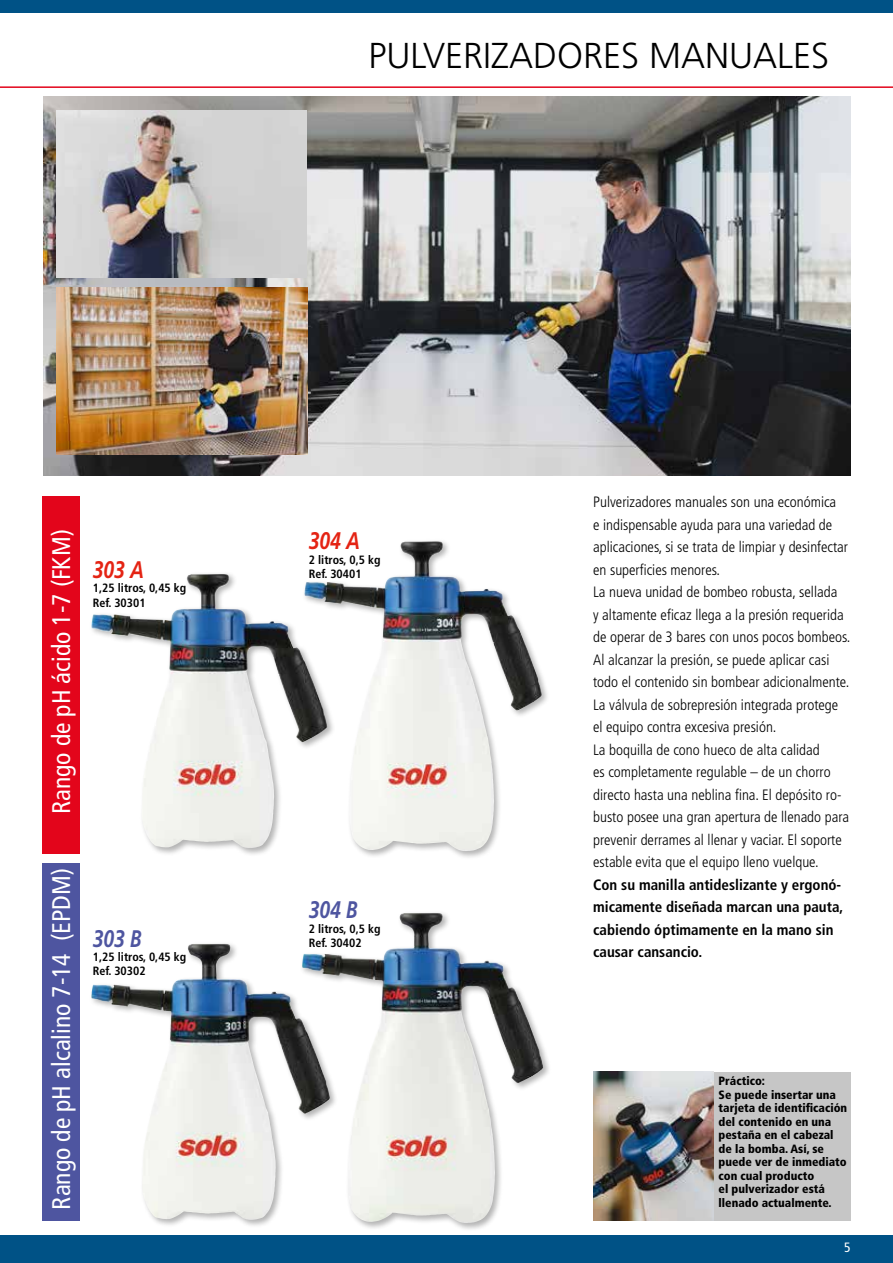
<style>
.page{position:relative;width:893px;height:1263px;background:#fff}
.page>*{position:absolute;margin:0;border:0;box-sizing:border-box;transform-origin:0 0}
.t1{font:300 36px "Frutiger LT";color:#000}
.t2{font:condensed 25.5px "Frutiger LT";color:#fff}
.t3{font:italic 700 24px "Frutiger LT";color:#e42313;scale:.8 1}
.t4{font:italic 700 24px "Frutiger LT";color:#4e55a0;scale:.8 1}
.t5{font:300 condensed 15px/22.5px "Frutiger LT";color:#000}
.t6{font:700 condensed 15px/22.5px "Frutiger LT";color:#000}
.t7{font:condensed 13.5px "Frutiger LT";color:#fff}
.t8{font:900 condensed 12px/13.5px "Frutiger LT";color:#000}
.t9{font:700 condensed 12px/14.4px "Frutiger LT";color:#000}
</style>
<div class="page">
<div style="left:0;top:0;width:893px;height:13px;background:#005286"></div>
<div style="left:0;top:1235px;width:893px;height:28px;background:#005286"></div>
<div style="left:300px;top:910px;width:251px;height:321px;background:#000;opacity:.3"></div>
<img style="left:302px;top:913px;width:129px;height:215px">
<div style="left:89px;top:941px;width:249px;height:287px;background:#000;opacity:.3"></div>
<img style="left:91px;top:943px;width:133px;height:122px">
<div style="left:302px;top:538px;width:248px;height:322px;background:#000;opacity:.3"></div>
<img style="left:304px;top:541px;width:128px;height:225px">
<div style="left:89px;top:571px;width:246px;height:285px;background:#000;opacity:.3"></div>
<img style="left:91px;top:574px;width:127px;height:266px">
<img style="left:43px;top:97px;width:807px;height:378px">
<hr style="left:0;top:86px;width:893px;height:2px;background:#e3051b">
<div style="left:43px;top:496px;width:37px;height:357px;background:#e3051b"></div>
<div style="left:43px;top:863px;width:37px;height:357px;background:#4e55a0"></div>
<img style="left:57px;top:287px;width:250px;height:167px">
<img style="left:56px;top:111px;width:251px;height:167px">
<div style="left:593px;top:1072px;width:257px;height:148px;background:#c6c6c6"></div>
<img style="left:593px;top:1072px;width:120px;height:148px">
<h1 class="t1" style="left:368px;top:35px;width:462px">PULVERIZADORES MANUALES</h1>
<h2 class="t2" style="left:47px;top:814px;width:287px;rotate:-90deg">Rango de pH ácido 1-7 (FKM)</h2>
<h3 class="t3" style="left:93px;top:555px;width:66px">303 A</h3>
<p class="t9" style="left:93px;top:581px;width:95px">1,25 litros, 0,45 kg<br>Ref. 30301</p>
<h2 class="t2" style="left:46px;top:1209px;width:343px;rotate:-90deg">Rango de pH alcalino 7-14 (EPDM)</h2>
<h3 class="t4" style="left:93px;top:924px;width:63px">303 B</h3>
<p class="t9" style="left:93px;top:950px;width:95px">1,25 litros, 0,45 kg<br>Ref. 30302</p>
<h3 class="t3" style="left:309px;top:527px;width:66px">304 A</h3>
<p class="t9" style="left:309px;top:552px;width:73px">2 litros, 0,5 kg<br>Ref. 30401</p>
<h3 class="t4" style="left:309px;top:896px;width:63px">304 B</h3>
<p class="t9" style="left:309px;top:921px;width:73px">2 litros, 0,5 kg<br>Ref. 30402</p>
<p class="t5" style="left:593px;top:491px;width:259px">Pulverizadores manuales son una económica<br>e indispensable ayuda para una variedad de aplicaciones, si se trata de limpiar y desinfectar en superficies menores.<br>La nueva unidad de bombeo robusta, sellada<br>y altamente eficaz llega a la presión requerida de operar de 3 bares con unos pocos bombeos.<br>Al alcanzar la presión, se puede aplicar casi todo el contenido sin bombear adicionalmente.<br>La válvula de sobrepresión integrada protege el equipo contra excesiva presión.<br>La boquilla de cono hueco de alta calidad<br>es completamente regulable – de un chorro directo hasta una neblina fina. El depósito ro&shy;busto posee una gran apertura de llenado para prevenir derrames al llenar y vaciar. El soporte estable evita que el equipo lleno vuelque.</p>
<p class="t6" style="left:593px;top:873px;width:252px">Con su manilla antideslizante y ergonó&shy;micamente diseñada marcan una pauta, cabiendo óptimamente en la mano sin causar cansancio.</p>
<p class="t8" style="left:719px;top:1074px;width:130px">Práctico:<br>Se puede insertar una tarjeta de identificación del contenido en una pestaña en el cabezal de la bomba. Así, se puede ver de inmediato con cual producto<br>el pulverizador está llenado actualmente.</p>
<p class="t7" style="left:844px;top:1239px;width:8px">5</p>
</div>
